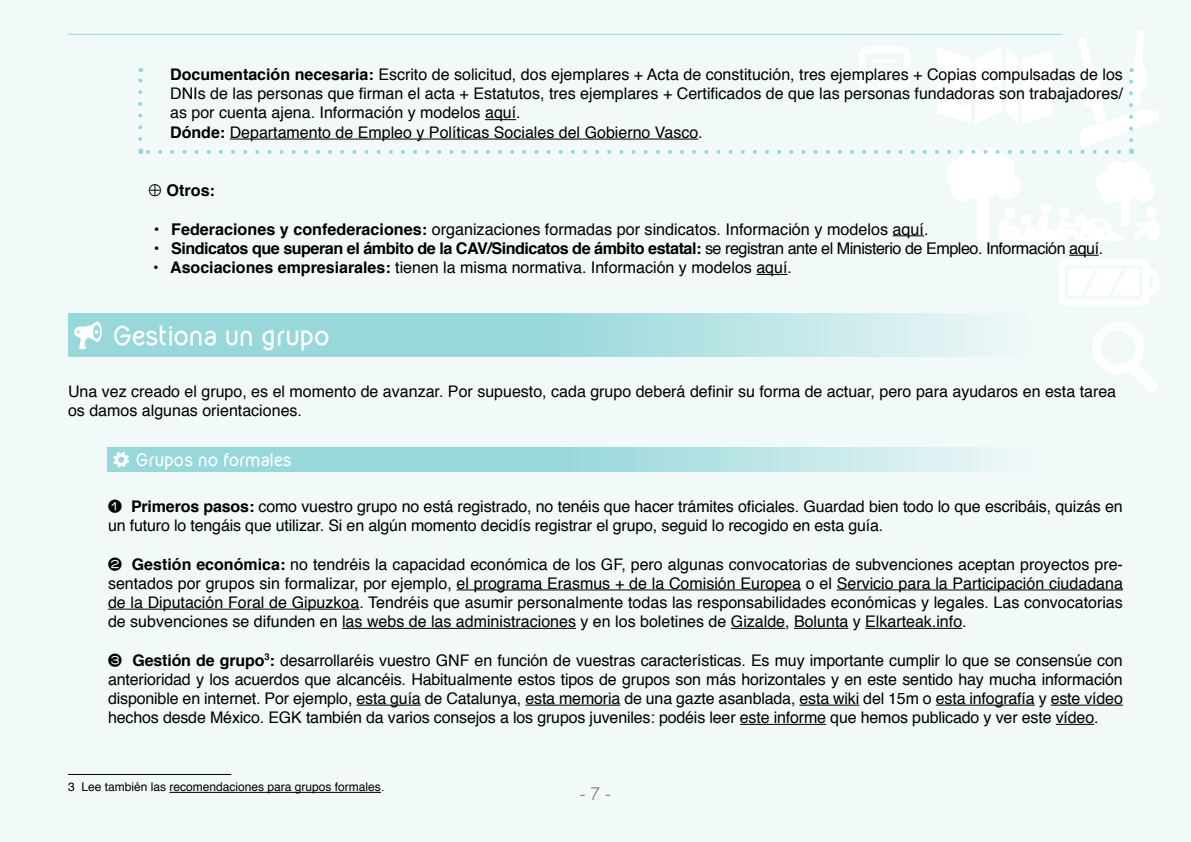
<style>
.page{position:relative;width:1191px;height:842px;background:#f1f9f9}
.page>*{position:absolute;margin:0;border:0;box-sizing:border-box;transform-origin:0 0}
.t1{font:700 24px "Kirvy";color:#fff}
.t2{font:700 16.2px "Helvetica";letter-spacing:-.03em;color:#000}
.t3{font:16.2px "Helvetica";color:#000}
.t4{font:16px/19.2px "Helvetica";color:#000}
.t5{font:700 16px "Kirvy";letter-spacing:-.015em;color:#fff}
.t6{font:300 16px "Kirvy";color:#545454}
.t7{font:12px "Helvetica";color:#000}
.s1{font-weight:700}
.s2{font-family:"Apple SD Gothic Neo";font-size:16px}
.s3{font-weight:400}
.s4{font-family:"Apple SD Gothic Neo"}
</style>
<div class="page">
<svg style="left:1094px;top:322px;width:64px;height:71px"></svg>
<svg style="left:1058px;top:255px;width:101px;height:51px"></svg>
<hr style="left:756px;top:274px;width:31px;height:1px;background:#000">
<hr style="left:68px;top:34px;width:994px;height:1px;background:#98d8da">
<svg style="left:68px;top:314px;width:1055px;height:43px"></svg>
<svg style="left:74px;top:321px;width:28px;height:28px"></svg>
<hr style="left:456px;top:589px;width:345px;height:1px;background:#000">
<hr style="left:837px;top:589px;width:286px;height:1px;background:#000">
<hr style="left:108px;top:609px;width:251px;height:1px;background:#000">
<hr style="left:342px;top:628px;width:234px;height:1px;background:#000">
<hr style="left:731px;top:628px;width:54px;height:1px;background:#000">
<hr style="left:794px;top:628px;width:54px;height:1px;background:#000">
<hr style="left:865px;top:628px;width:97px;height:1px;background:#000">
<hr style="left:356px;top:705px;width:65px;height:1px;background:#000">
<hr style="left:525px;top:705px;width:95px;height:1px;background:#000">
<hr style="left:799px;top:705px;width:60px;height:1px;background:#000">
<hr style="left:936px;top:705px;width:98px;height:1px;background:#000">
<hr style="left:1050px;top:705px;width:73px;height:1px;background:#000">
<hr style="left:740px;top:724px;width:86px;height:1px;background:#000">
<hr style="left:1055px;top:724px;width:39px;height:1px;background:#000">
<svg style="left:108px;top:447px;width:875px;height:24px;background:#aadee0"></svg>
<svg style="left:113px;top:451px;width:16px;height:17px"></svg>
<hr style="left:169px;top:792px;width:212px;height:1px;background:#000">
<hr style="left:68px;top:774px;width:163px;height:1px;background:#000">
<svg style="left:138px;top:30px;width:1021px;height:211px"></svg>
<p class="t4" style="left:170px;top:65px;width:954px"><span class="s1">Documentación necesaria:</span> Escrito de solicitud, dos ejemplares + Acta de constitución, tres ejemplares + Copias compulsadas de los DNIs de las personas que firman el acta + Estatutos, tres ejemplares + Certificados de que las personas fundadoras son trabajadores/ as por cuenta ajena. Información y modelos aquí.<br><span class="s1">Dónde:</span> Departamento de Empleo y Políticas Sociales del Gobierno Vasco.</p>
<p class="t2" style="left:148px;top:177px;width:68px"><span class="s2">⊕</span> Otros:</p>
<p class="t3" style="left:154px;top:216px;width:776px"><span class="s1">• Federaciones y confederaciones:</span> organizaciones formadas por sindicatos. Información y modelos aquí.</p>
<p class="t2" style="left:154px;top:235px;width:950px">• Sindicatos que superan el ámbito de la CAV/Sindicatos de ámbito estatal: <span class="s3">se registran ante el Ministerio de Empleo. Información aquí.</span></p>
<p class="t4" style="left:153px;top:258px;width:640px"><span class="s1">• Asociaciones empresiarales:</span> tienen la misma normativa. Información y modelos aquí.</p>
<h1 class="t1" style="left:113px;top:321px;width:219px">Gestiona un grupo</h1>
<p class="t4" style="left:68px;top:382px;width:1049px">Una vez creado el grupo, es el momento de avanzar. Por supuesto, cada grupo deberá definir su forma de actuar, pero para ayudaros en esta tarea os damos algunas orientaciones.</p>
<p class="t5" style="left:136px;top:449px;width:158px">Grupos no formales</p>
<p class="t4" style="left:108px;top:497px;width:1016px"><span class="s4">1</span> <span class="s1">Primeros pasos:</span> como vuestro grupo no está registrado, no tenéis que hacer trámites oficiales. Guardad bien todo lo que escribáis, quizás en un futuro lo tengáis que utilizar. Si en algún momento decidís registrar el grupo, seguid lo recogido en esta guía.</p>
<p class="t4" style="left:108px;top:555px;width:1016px;text-align:justify"><span class="s4">2</span> <span class="s1">Gestión económica:</span> no tendréis la capacidad económica de los GF, pero algunas convocatorias de subvenciones aceptan proyectos pre&shy;sentados por grupos sin formalizar, por ejemplo, el programa Erasmus + de la Comisión Europea o el Servicio para la Participación ciudadana de la Diputación Foral de Gipuzkoa. Tendréis que asumir personalmente todas las responsabilidades económicas y legales. Las convocatorias de subvenciones se difunden en las webs de las administraciones y en los boletines de Gizalde, Bolunta y Elkarteak.info.</p>
<p class="t4" style="left:108px;top:651px;width:1016px;text-align:justify"><span class="s4">3</span> <span class="s1">Gestión de grupo</span><sup>3</sup><span class="s1">:</span> desarrollaréis vuestro GNF en función de vuestras características. Es muy importante cumplir lo que se consensúe con anterioridad y los acuerdos que alcancéis. Habitualmente estos tipos de grupos son más horizontales y en este sentido hay mucha información disponible en internet. Por ejemplo, esta guía de Catalunya, esta memoria de una gazte asanblada, esta wiki del 15m o esta infografía y este vídeo hechos desde México. EGK también da varios consejos a los grupos juveniles: podéis leer este informe que hemos publicado y ver este vídeo.</p>
<p class="t7" style="left:68px;top:778px;width:318px">3 Lee también las recomendaciones para grupos formales.</p>
<p class="t6" style="left:579px;top:785px;width:33px">- 7 -</p>
</div>
